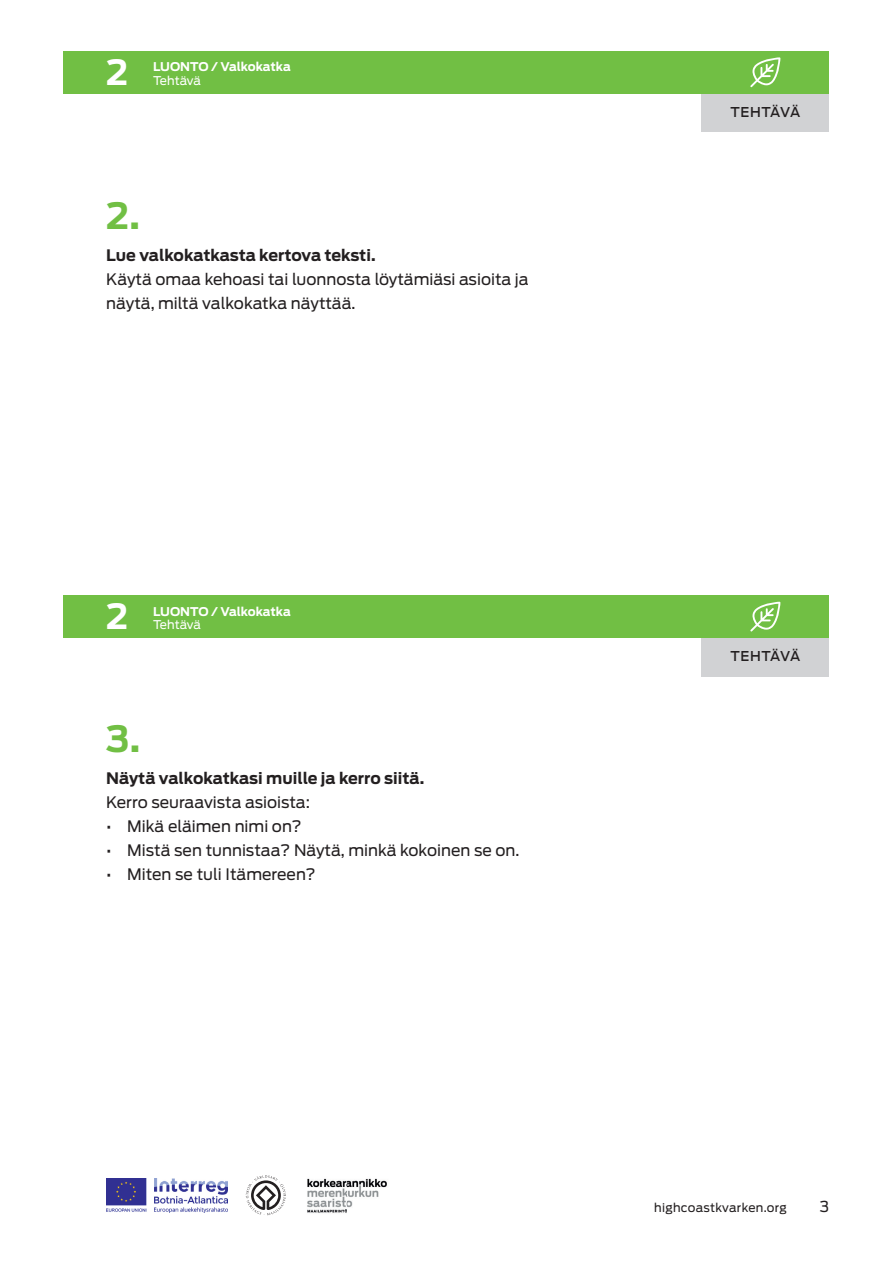
<style>
.page{position:relative;width:893px;height:1263px;background:#fff}
.page>*{position:absolute;margin:0;border:0;box-sizing:border-box;transform-origin:0 0}
.t1{font:700 36px "Antenna";color:#71bf44}
.t2{font:700 34.5px "Antenna";color:#fff}
.t3{font:15.75px/24px "Antenna";color:#231f20}
.t4{font:700 15.75px "Antenna";letter-spacing:-.005em;color:#231f20}
.t5{font:15px "Antenna";color:#231f20}
.t6{font:500 13.5px "Antenna";letter-spacing:.015em;color:#231f20}
.t7{font:700 12px "Antenna";letter-spacing:-.005em;color:#fff}
.t8{font:12px "Antenna";letter-spacing:.025em;color:#231f20}
.t9{font:12px "Antenna";letter-spacing:-.01em;color:#fff}
</style>
<div class="page">
<div style="left:702px;top:94px;width:127px;height:38px;background:#d1d2d4"></div>
<div style="left:64px;top:51px;width:765px;height:43px;background:#71bf44"></div>
<svg style="left:750px;top:57px;width:30px;height:30px"></svg>
<img style="left:106px;top:1178px;width:122px;height:34px">
<svg style="left:246px;top:1175px;width:40px;height:40px"></svg>
<img style="left:307px;top:1178px;width:80px;height:35px">
<div style="left:702px;top:638px;width:127px;height:38px;background:#d1d2d4"></div>
<div style="left:64px;top:595px;width:765px;height:43px;background:#71bf44"></div>
<svg style="left:750px;top:602px;width:30px;height:29px"></svg>
<h2 class="t2" style="left:106px;top:52px;width:24px">2</h2>
<p class="t7" style="left:153px;top:60px;width:139px">LUONTO / Valkokatka</p>
<p class="t9" style="left:153px;top:73px;width:49px">Tehtävä</p>
<h1 class="t1" style="left:106px;top:194px;width:35px">2.</h1>
<p class="t4" style="left:106px;top:246px;width:271px">Lue valkokatkasta kertova teksti.</p>
<p class="t3" style="left:106px;top:267px;width:424px">Käytä omaa kehoasi tai luonnosta löytämiäsi asioita ja näytä, miltä valkokatka näyttää.</p>
<h2 class="t2" style="left:106px;top:596px;width:24px">2</h2>
<p class="t7" style="left:153px;top:604px;width:139px">LUONTO / Valkokatka</p>
<p class="t9" style="left:153px;top:617px;width:49px">Tehtävä</p>
<h1 class="t1" style="left:106px;top:717px;width:35px">3.</h1>
<p class="t4" style="left:106px;top:769px;width:320px">Näytä valkokatkasi muille ja kerro siitä.</p>
<p class="t3" style="left:106px;top:790px;width:205px">Kerro seuraavista asioista:</p>
<p class="t3" style="left:106px;top:814px;width:197px">• Mikä eläimen nimi on?</p>
<p class="t3" style="left:106px;top:838px;width:415px">• Mistä sen tunnistaa? Näytä, minkä kokoinen se on.</p>
<p class="t3" style="left:106px;top:862px;width:211px">• Miten se tuli Itämereen?</p>
<p class="t6" style="left:730px;top:104px;width:71px">TEHTÄVÄ</p>
<p class="t6" style="left:730px;top:648px;width:71px">TEHTÄVÄ</p>
<p class="t8" style="left:654px;top:1200px;width:134px">highcoastkvarken.org</p>
<p class="t5" style="left:820px;top:1197px;width:11px">3</p>
</div>
